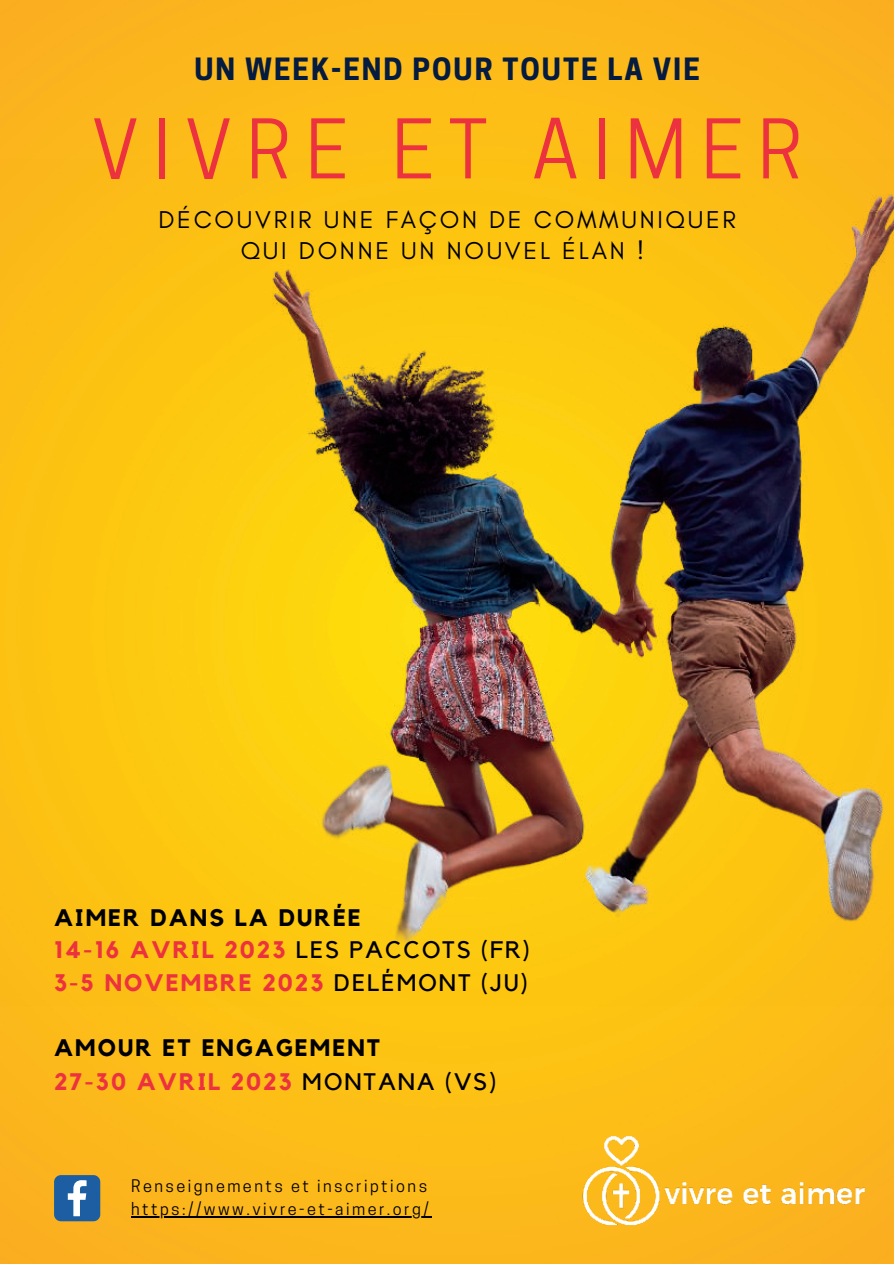
<style>
.page{position:relative;width:894px;height:1264px;background:#fff}
.page>*{position:absolute;margin:0;border:0;box-sizing:border-box;transform-origin:0 0}
.t1{font:76.95px "Cooper Hewitt";letter-spacing:.185em;color:#ed323f}
.t2{font:700 28.8px "Cooper Hewitt";letter-spacing:.07em;color:#051b3f}
.t3{font:24.75px/31.5px "Glacial Indifference";letter-spacing:.11em;color:#000;text-align:center}
.t4{font:700 23.85px/32.7px "Kollektif";letter-spacing:.09em;color:#ed323f}
.t5{font:700 23.85px/33.8px "Kollektif";letter-spacing:.09em;color:#000}
.t6{font:16.35px/22.5px "Cooper Hewitt";letter-spacing:.15em;color:#000}
.s1{color:#000}
.s2{font-weight:400;color:#000}
.s3{color:#ed323f}
.s4{font-weight:400}
</style>
<div class="page">
<img style="left:0;top:0;width:893px;height:1263px">
<svg style="left:54px;top:1175px;width:46px;height:46px;background:#4479ad"></svg>
<img style="left:0;top:159px;width:893px;height:847px">
<img style="left:561px;top:1123px;width:332px;height:112px">
<hr style="left:131px;top:1215px;width:300px;height:2px;background:#000">
<p class="t2" style="left:194px;top:52px;width:507px">UN WEEK-END POUR TOUTE LA VIE</p>
<h1 class="t1" style="left:92px;top:104px;width:712px">VIVRE ET AIMER</h1>
<p class="t3" style="left:158px;top:204px;width:579px">DÉCOUVRIR UNE FAÇON DE COMMUNIQUER<br>QUI DONNE UN NOUVEL ÉLAN !</p>
<p class="t4" style="left:54px;top:901px;width:477px"><span class="s1">AIMER DANS LA DURÉE<br></span>14-16 AVRIL 2023 <span class="s2">LES PACCOTS (FR)<br></span>3-5 NOVEMBRE 2023 <span class="s2">DELÉMONT (JU)</span></p>
<p class="t5" style="left:54px;top:1031px;width:444px">AMOUR ET ENGAGEMENT<br><span class="s3">27-30 AVRIL 2023</span> <span class="s4">MONTANA (VS)</span></p>
<p class="t6" style="left:131px;top:1174px;width:299px">Renseignements et inscriptions https://www.vivre-et-aimer.org/</p>
</div>
